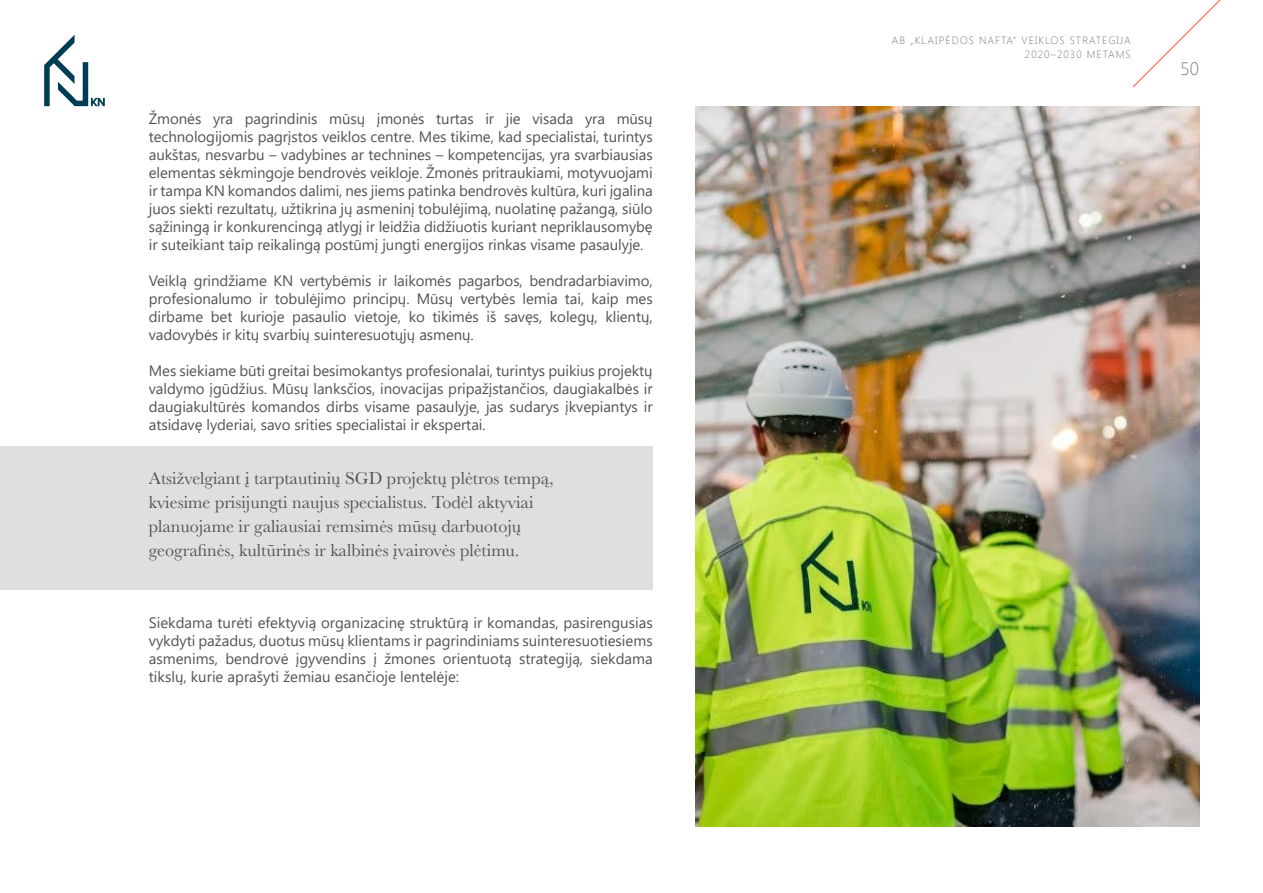
<style>
.page{position:relative;width:1263px;height:893px;background:#fff}
.page>*{position:absolute;margin:0;border:0;box-sizing:border-box;transform-origin:0 0}
.CITATA{font:18px/24px "Baskerville";color:#515355}
.t1{font:300 18px "Segoe UI";color:#7c7e7f}
.BODY_TEXT{font:15px/18px "Segoe UI";letter-spacing:-.005em;color:#515355;text-align:justify}
.t2{font:300 10.5px/14.5px "Segoe UI";letter-spacing:.1em;color:#7c7e7f;text-align:right}
</style>
<div class="page">
<svg style="left:1132px;top:0;width:89px;height:88px"></svg>
<svg style="left:44px;top:35px;width:61px;height:71px"></svg>
<div style="left:0;top:447px;width:653px;height:143px;background:#dedfdf"></div>
<img style="left:695px;top:106px;width:504px;height:720px">
<p class="BODY_TEXT" style="left:149px;top:109px;width:505px">Žmonės yra pagrindinis mūsų įmonės turtas ir jie visada yra mūsų technologijomis pagrįstos veiklos centre. Mes tikime, kad specialistai, turintys aukštas, nesvarbu – vadybines ar technines – kompetencijas, yra svarbiausias elementas sėkmingoje bendrovės veikloje. Žmonės pritraukiami, motyvuojami ir tampa KN komandos dalimi, nes jiems patinka bendrovės kultūra, kuri įgalina juos siekti rezultatų, užtikrina jų asmeninį tobulėjimą, nuolatinę pažangą, siūlo sąžiningą ir konkurencingą atlygį ir leidžia didžiuotis kuriant nepriklausomybę ir suteikiant taip reikalingą postūmį jungti energijos rinkas visame pasaulyje.</p>
<p class="BODY_TEXT" style="left:149px;top:271px;width:505px">Veiklą grindžiame KN vertybėmis ir laikomės pagarbos, bendradarbiavimo, profesionalumo ir tobulėjimo principų. Mūsų vertybės lemia tai, kaip mes dirbame bet kurioje pasaulio vietoje, ko tikimės iš savęs, kolegų, klientų, vadovybės ir kitų svarbių suinteresuotųjų asmenų.</p>
<p class="BODY_TEXT" style="left:149px;top:361px;width:505px">Mes siekiame būti greitai besimokantys profesionalai, turintys puikius projektų valdymo įgūdžius. Mūsų lanksčios, inovacijas pripažįstančios, daugiakalbės ir daugiakultūrės komandos dirbs visame pasaulyje, jas sudarys įkvepiantys ir atsidavę lyderiai, savo srities specialistai ir ekspertai.</p>
<p class="CITATA" style="left:149px;top:467px;width:406px">Atsižvelgiant į tarptautinių SGD projektų plėtros tempą, kviesime prisijungti naujus specialistus. Todėl aktyviai planuojame ir galiausiai remsimės mūsų darbuotojų geografinės, kultūrinės ir kalbinės įvairovės plėtimu.</p>
<p class="BODY_TEXT" style="left:149px;top:613px;width:505px">Siekdama turėti efektyvią organizacinę struktūrą ir komandas, pasirengusias vykdyti pažadus, duotus mūsų klientams ir pagrindiniams suinteresuotiesiems asmenims, bendrovė įgyvendins į žmones orientuotą strategiją, siekdama tikslų, kurie aprašyti žemiau esančioje lentelėje:</p>
<p class="t2" style="left:892px;top:32px;width:240px">AB „KLAIPĖDOS NAFTA“ VEIKLOS STRATEGIJA<br>2020–2030 METAMS</p>
<p class="t1" style="left:1181px;top:56px;width:20px">50</p>
</div>
